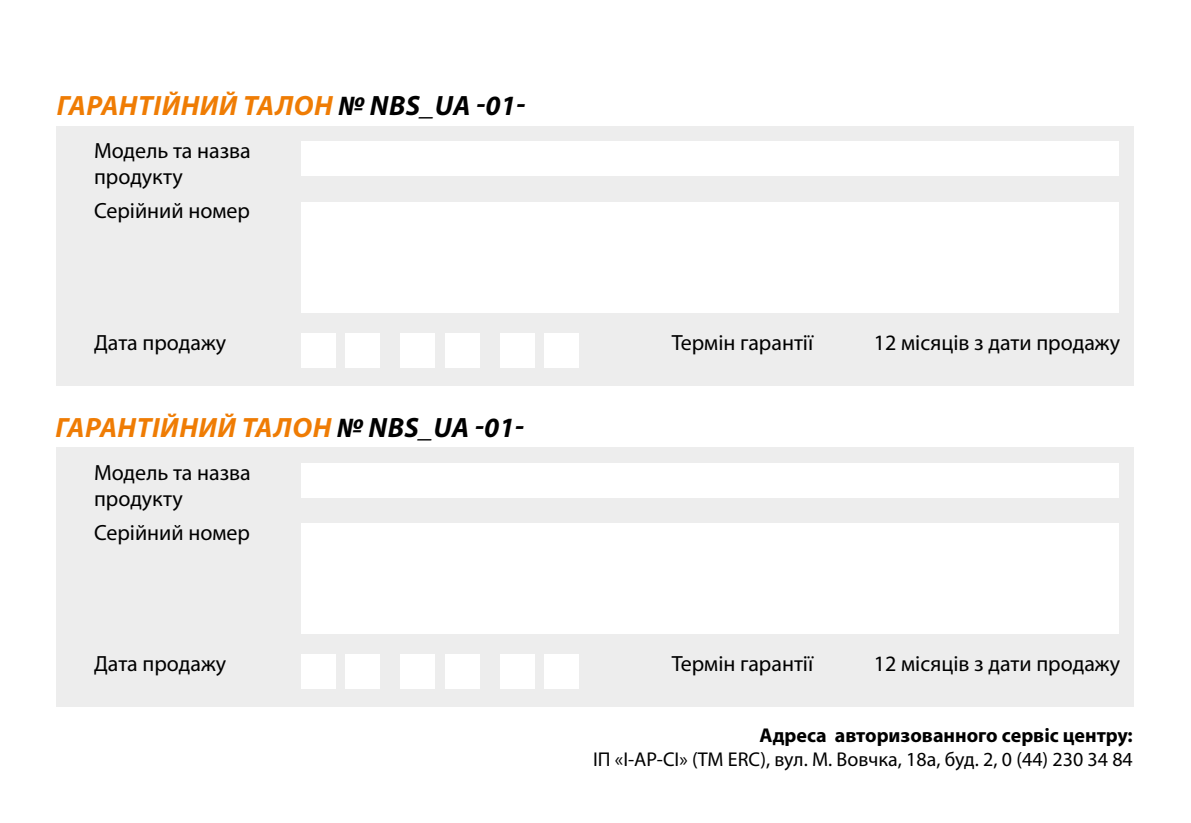
<style>
.page{position:relative;width:1191px;height:823px;background:#fff}
.page>*{position:absolute;margin:0;border:0;box-sizing:border-box;transform-origin:0 0}
.t1{font:italic 700 28px "Myriad Pro";letter-spacing:.02em;color:#ef7c04}
.t2{font:22px/26.4px "Myriad Pro";color:#000}
.t3{font:20px "Myriad Pro";color:#000}
.t4{font:700 20px "Myriad Pro";color:#000}
.s1{color:#000}
</style>
<div class="page">
<div style="left:57px;top:126px;width:1077px;height:259px;background:#ededed"></div>
<div style="left:57px;top:447px;width:1077px;height:259px;background:#ededed"></div>
<div style="left:301px;top:141px;width:818px;height:35px;background:#fff"></div>
<div style="left:301px;top:462px;width:818px;height:35px;background:#fff"></div>
<div style="left:301px;top:202px;width:818px;height:110px;background:#fff"></div>
<div style="left:301px;top:523px;width:818px;height:110px;background:#fff"></div>
<div style="left:302px;top:333px;width:34px;height:34px;background:#fff"></div>
<div style="left:302px;top:654px;width:34px;height:34px;background:#fff"></div>
<div style="left:401px;top:333px;width:34px;height:34px;background:#fff"></div>
<div style="left:401px;top:654px;width:34px;height:34px;background:#fff"></div>
<div style="left:500px;top:333px;width:34px;height:34px;background:#fff"></div>
<div style="left:500px;top:654px;width:34px;height:34px;background:#fff"></div>
<div style="left:346px;top:333px;width:34px;height:34px;background:#fff"></div>
<div style="left:346px;top:654px;width:34px;height:34px;background:#fff"></div>
<div style="left:445px;top:333px;width:34px;height:34px;background:#fff"></div>
<div style="left:445px;top:654px;width:34px;height:34px;background:#fff"></div>
<div style="left:544px;top:333px;width:34px;height:34px;background:#fff"></div>
<div style="left:544px;top:654px;width:34px;height:34px;background:#fff"></div>
<p class="t1" style="left:57px;top:87px;width:470px">ГАРАНТІЙНИЙ ТАЛОН <span class="s1">№ NBS_UA -01-</span></p>
<p class="t2" style="left:94px;top:137px;width:158px">Модель та назва продукту</p>
<p class="t2" style="left:94px;top:197px;width:158px">Серійний номер</p>
<p class="t2" style="left:94px;top:328px;width:134px">Дата продажу</p>
<p class="t1" style="left:56px;top:409px;width:470px">ГАРАНТІЙНИЙ ТАЛОН <span class="s1">№ NBS_UA -01-</span></p>
<p class="t2" style="left:94px;top:458px;width:158px">Модель та назва продукту</p>
<p class="t2" style="left:94px;top:518px;width:158px">Серійний номер</p>
<p class="t2" style="left:94px;top:649px;width:134px">Дата продажу</p>
<p class="t2" style="left:672px;top:328px;width:143px">Термін гарантії</p>
<p class="t2" style="left:874px;top:328px;width:248px">12 місяців з дати продажу</p>
<p class="t2" style="left:672px;top:650px;width:143px">Термін гарантії</p>
<p class="t2" style="left:874px;top:650px;width:248px">12 місяців з дати продажу</p>
<p class="t4" style="left:759px;top:721px;width:375px">Адреса авторизованного сервіс центру:</p>
<p class="t3" style="left:593px;top:746px;width:541px">ІП «І-АР-СІ» (ТМ ERC), вул. М. Вовчка, 18а, буд. 2, 0 (44) 230 34 84</p>
</div>
